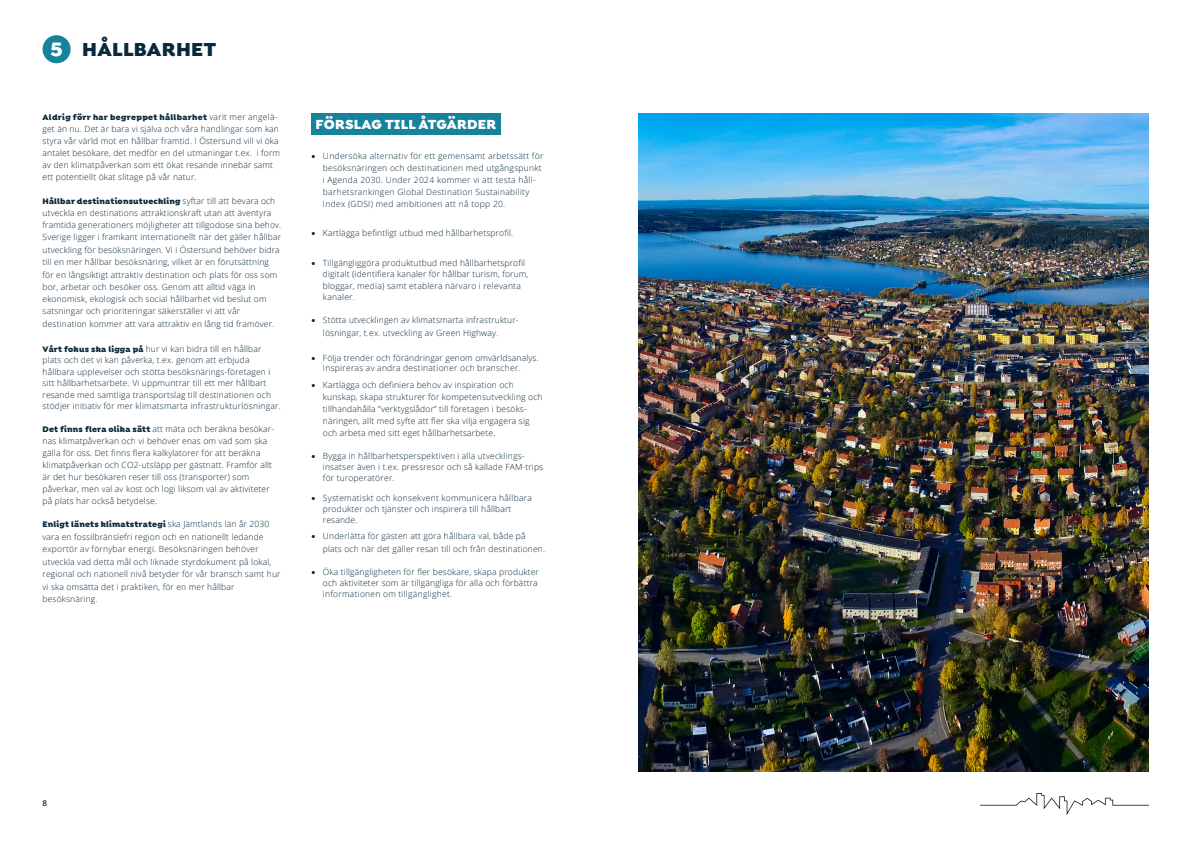
<style>
.page{position:relative;width:1191px;height:842px;background:#fff}
.page>*{position:absolute;margin:0;border:0;box-sizing:border-box;transform-origin:0 0}
.t1{font:900 20px "Isidora Sans Alt";letter-spacing:.02em;color:#0a293b}
.t2{font:900 20px "Isidora Sans Alt";color:#fff}
.t3{font:900 14px "Isidora Sans Alt";letter-spacing:.02em;color:#fff}
.t4{font:300 8.5px/12px "Open Sans";letter-spacing:.02em;color:#0a293b}
.t5{font:600 8px "Open Sans";color:#0a293b}
.s1{font-family:"Isidora Sans Alt";font-weight:900}
</style>
<div class="page">
<img style="left:980px;top:793px;width:168px;height:22px">
<img style="left:638px;top:113px;width:510px;height:658px">
<div style="left:311px;top:113px;width:189px;height:22px;background:#16839c"></div>
<div style="left:43px;top:35px;width:28px;height:28px;background:#16839c;border-radius:50%"></div>
<p class="t2" style="left:50px;top:37px;width:14px">5</p>
<p class="t1" style="left:82px;top:37px;width:135px">HÅLLBARHET</p>
<p class="t4" style="left:43px;top:110px;width:239px"><span class="s1">Aldrig förr har begreppet hållbarhet</span> varit mer angelä&shy;get än nu. Det är bara vi själva och våra handlingar som kan styra vår värld mot en hållbar framtid. I Östersund vill vi öka antalet besökare, det medför en del utmaningar t.ex. i form av den klimatpåverkan som ett ökat resande innebär samt ett potentiellt ökat slitage på vår natur.</p>
<p class="t4" style="left:43px;top:194px;width:240px;line-height:12.3px"><span class="s1">Hållbar destinationsutveckling</span> syftar till att bevara och utveckla en destinations attraktionskraft utan att äventyra framtida generationers möjligheter att tillgodose sina behov.<br>Sverige ligger i framkant internationellt när det gäller hållbar utveckling för besöksnäringen. Vi i Östersund behöver bidra till en mer hållbar besöksnäring, vilket är en förutsättning för en långsiktigt attraktiv destination och plats för oss som bor, arbetar och besöker oss. Genom att alltid väga in ekonomisk, ekologisk och social hållbarhet vid beslut om satsningar och prioriteringar säkerställer vi att vår destination kommer att vara attraktiv en lång tid framöver.</p>
<p class="t4" style="left:43px;top:343px;width:240px;line-height:11.5px"><span class="s1">Vårt fokus ska ligga på</span> hur vi kan bidra till en hållbar plats och det vi kan påverka, t.ex. genom att erbjuda hållbara upplevelser och stötta besöksnärings-företagen i sitt hållbarhetsarbete. Vi uppmuntrar till ett mer hållbart resande med samtliga transportslag till destinationen och stödjer initiativ för mer klimatsmarta infrastrukturlösningar.</p>
<p class="t4" style="left:43px;top:422px;width:233px"><span class="s1">Det finns flera olika sätt</span> att mäta och beräkna besökar&shy;nas klimatpåverkan och vi behöver enas om vad som ska gälla för oss. Det finns flera kalkylatorer för att beräkna klimatpåverkan och CO2-utsläpp per gästnatt. Framför allt är det hur besökaren reser till oss (transporter) som påverkar, men val av kost och logi liksom val av aktiviteter på plats har också betydelse.</p>
<p class="t4" style="left:43px;top:518px;width:239px;line-height:12.5px"><span class="s1">Enligt länets klimatstrategi</span> ska Jämtlands län år 2030 vara en fossilbränslefri region och en nationellt ledande exportör av förnybar energi. Besöksnäringen behöver utveckla vad detta mål och liknade styrdokument på lokal, regional och nationell nivå betyder för vår bransch samt hur vi ska omsätta det i praktiken, för en mer hållbar besöksnäring.</p>
<p class="t3" style="left:316px;top:116px;width:182px">FÖRSLAG TILL ÅTGÄRDER</p>
<p class="t4" style="left:323px;top:150px;width:222px;text-indent:-11px">• Undersöka alternativ för ett gemensamt arbetssätt för besöksnäringen och destinationen med utgångspunkt i Agenda 2030. Under 2024 kommer vi att testa håll&shy;barhetsrankingen Global Destination Sustainability Index (GDSI) med ambitionen att nå topp 20.</p>
<p class="t4" style="left:312px;top:227px;width:203px">• Kartlägga befintligt utbud med hållbarhetsprofil.</p>
<p class="t4" style="left:323px;top:256px;width:207px;line-height:11.6px;text-indent:-11px">• Tillgängliggöra produktutbud med hållbarhetsprofil digitalt (identifiera kanaler för hållbar turism, forum, bloggar, media) samt etablera närvaro i relevanta kanaler.</p>
<p class="t4" style="left:323px;top:313px;width:197px;line-height:12.8px;text-indent:-11px">• Stötta utvecklingen av klimatsmarta infrastruktur&shy;lösningar, t.ex. utveckling av Green Highway.</p>
<p class="t4" style="left:323px;top:353px;width:217px;line-height:9.8px;text-indent:-11px">• Följa trender och förändringar genom omvärldsanalys.<br>Inspireras av andra destinationer och branscher.</p>
<p class="t4" style="left:323px;top:378px;width:221px;text-indent:-11px">• Kartlägga och definiera behov av inspiration och kunskap, skapa strukturer för kompetensutveckling och tillhandahålla ”verktygslådor” till företagen i besöks&shy;näringen, allt med syfte att fler ska vilja engagera sig och arbeta med sitt eget hållbarhetsarbete.</p>
<p class="t4" style="left:323px;top:450px;width:222px;line-height:11px;text-indent:-11px">• Bygga in hållbarhetsperspektiven i alla utvecklings&shy;insatser även i t.ex. pressresor och så kallade FAM-trips för turoperatörer.</p>
<p class="t4" style="left:323px;top:493px;width:210px;line-height:10.7px;text-indent:-11px">• Systematiskt och konsekvent kommunicera hållbara produkter och tjänster och inspirera till hållbart resande.</p>
<p class="t4" style="left:323px;top:530px;width:224px;line-height:12.8px;text-indent:-11px">• Underlätta för gästen att göra hållbara val, både på plats och när det gäller resan till och från destinationen.</p>
<p class="t4" style="left:323px;top:566px;width:217px;line-height:11px;text-indent:-11px">• Öka tillgängligheten för fler besökare, skapa produkter och aktiviteter som är tillgängliga för alla och förbättra informationen om tillgänglighet.</p>
<p class="t5" style="left:43px;top:797px;width:6px">8</p>
</div>
